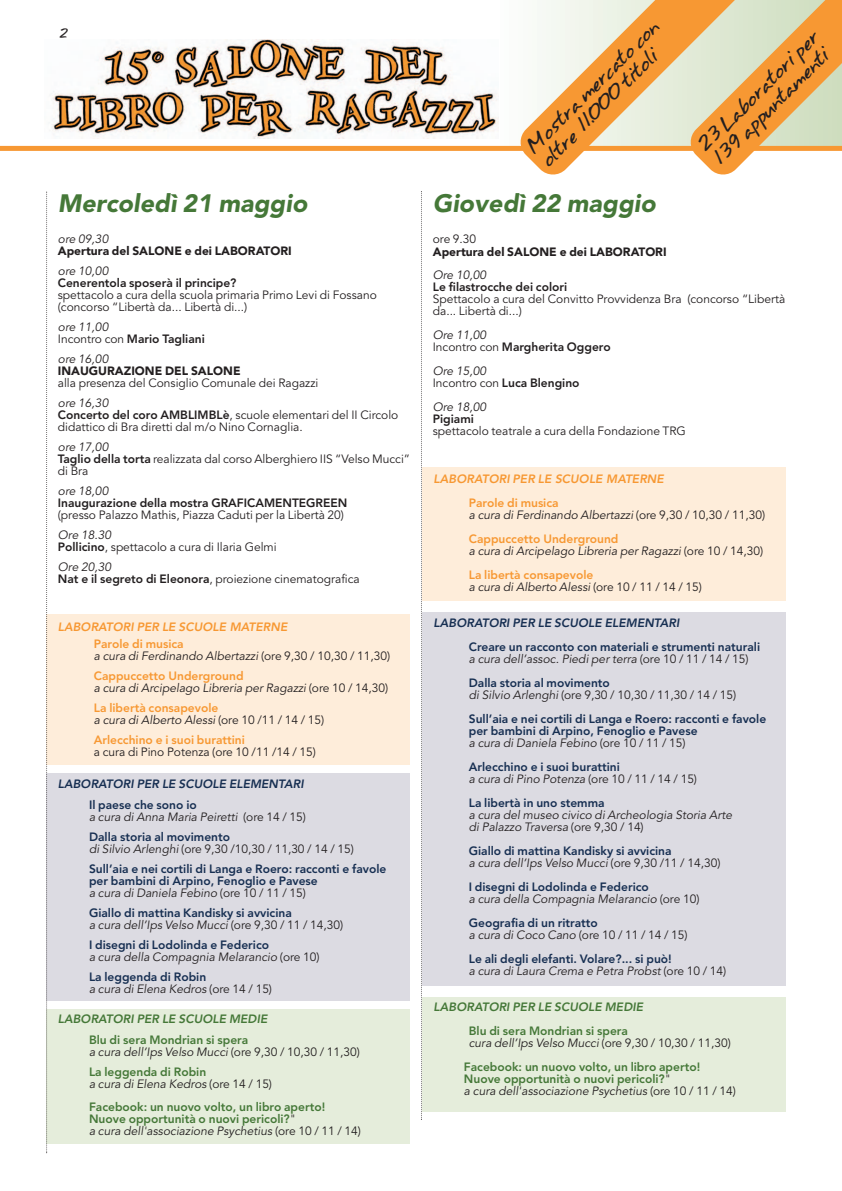
<style>
.page{position:relative;width:842px;height:1191px;background:#fff}
.page>*{position:absolute;margin:0;border:0;box-sizing:border-box;transform-origin:0 0}
.t1{font:900 25px "Avenir";color:#457838}
.t2{font:18px/20px "Annifont";color:#231f20}
.t3{font:12px/12px "Avenir";color:#231f20}
.t4{font:800 12px/12px "Avenir";color:#172f52}
.t5{font:800 12px/12px "Avenir";color:#457838}
.t6{font:800 12px/17px "Avenir";color:#f79833}
.t7{font:800 12px "Avenir";color:#231f20}
.t8{font:900 12px "Avenir";color:#231f20}
.t9{font:12px "Annifont";color:#231f20}
.s1{font-weight:800}
.s2{font-weight:400;color:#231f20}
</style>
<div class="page">
<div style="left:500px;top:0;width:342px;height:148px;background:#fbfcfa"></div>
<div style="left:422px;top:467px;width:363px;height:134px;background:#feedda"></div>
<div style="left:46px;top:614px;width:363px;height:150px;background:#feedda"></div>
<div style="left:46px;top:773px;width:363px;height:228px;background:#dcdbe2"></div>
<div style="left:46px;top:1009px;width:363px;height:135px;background:#e5eddb"></div>
<div style="left:422px;top:612px;width:363px;height:373px;background:#dcdbe2"></div>
<div style="left:422px;top:997px;width:363px;height:114px;background:#e5eddb"></div>
<img style="left:51px;top:40px;width:448px;height:99px">
<svg style="left:421px;top:191px;width:1px;height:928px"></svg>
<svg style="left:46px;top:192px;width:1px;height:961px"></svg>
<div style="left:0;top:146px;width:842px;height:5px;background:#f79833"></div>
<svg style="left:519px;top:0;width:323px;height:175px"></svg>
<p class="t9" style="left:58px;top:30px;width:12px">2</p>
<h2 class="t2" style="left:526px;top:146px;width:180px;rotate:-45deg">Mostra mercato con oltre 11.000 titoli</h2>
<h2 class="t2" style="left:696px;top:146px;width:166px;rotate:-45deg">23 Laboratori per<br>139 appuntamenti</h2>
<h1 class="t1" style="left:58px;top:193px;width:254px">Mercoledì 21 maggio</h1>
<p class="t3" style="left:58px;top:234px;width:54px">ore 09,30</p>
<p class="t8" style="left:58px;top:246px;width:235px">Apertura del SALONE e dei LABORATORI</p>
<p class="t3" style="left:58px;top:266px;width:54px">ore 10,00</p>
<p class="t7" style="left:58px;top:278px;width:180px">Cenerentola sposerà il principe?</p>
<p class="t3" style="left:58px;top:290px;width:320px">spettacolo a cura della scuola primaria Primo Levi di Fossano (concorso “Libertà da... Libertà di...)</p>
<p class="t3" style="left:58px;top:322px;width:148px">ore 11,00<br>Incontro con <span class="s1">Mario Tagliani</span></p>
<p class="t3" style="left:58px;top:354px;width:54px">ore 16,00</p>
<p class="t8" style="left:58px;top:366px;width:184px">INAUGURAZIONE DEL SALONE</p>
<p class="t3" style="left:58px;top:374px;width:262px;line-height:20px">alla presenza del Consiglio Comunale dei Ragazzi ore 16,30</p>
<p class="t3" style="left:58px;top:410px;width:342px"><span class="s1">Concerto del coro AMBLIMBLè</span>, scuole elementari del II Circolo didattico di Bra diretti dal m/o Nino Cornaglia.</p>
<p class="t3" style="left:58px;top:442px;width:354px">ore 17,00<br><span class="s1">Taglio della torta</span> realizzata dal corso Alberghiero IIS “Velso Mucci” di Bra</p>
<p class="t3" style="left:58px;top:486px;width:54px">ore 18,00</p>
<p class="t7" style="left:58px;top:498px;width:291px">Inaugurazione della mostra GRAFICAMENTEGREEN</p>
<p class="t3" style="left:58px;top:506px;width:288px;line-height:20px">(presso Palazzo Mathis, Piazza Caduti per la Libertà 20)<br>Ore 18.30</p>
<p class="t3" style="left:58px;top:538px;width:220px;line-height:20px"><span class="s1">Pollicino</span>, spettacolo a cura di Ilaria Gelmi<br>Ore 20,30</p>
<p class="t3" style="left:58px;top:574px;width:303px"><span class="s1">Nat e il segreto di Eleonora</span>, proiezione cinematografica</p>
<p class="t6" style="left:94px;top:619px;width:197px;text-indent:-36px">LABORATORI PER LE SCUOLE MATERNE<br>Parole di musica</p>
<p class="t3" style="left:94px;top:651px;width:298px">a cura di Ferdinando Albertazzi (ore 9,30 / 10,30 / 11,30)</p>
<p class="t6" style="left:94px;top:668px;width:151px">Cappuccetto Underground</p>
<p class="t3" style="left:94px;top:683px;width:296px">a cura di Arcipelago Libreria per Ragazzi (ore 10 / 14,30)</p>
<p class="t6" style="left:94px;top:700px;width:126px">La libertà consapevole</p>
<p class="t3" style="left:94px;top:715px;width:232px">a cura di Alberto Alessi (ore 10 /11 / 14 / 15)</p>
<p class="t6" style="left:94px;top:732px;width:153px">Arlecchino e i suoi burattini</p>
<p class="t3" style="left:94px;top:747px;width:224px">a cura di Pino Potenza (ore 10 /11 /14 / 15)</p>
<p class="t4" style="left:89px;top:774px;width:218px;line-height:21px;text-indent:-31px">LABORATORI PER LE SCUOLE ELEMENTARI<br>Il paese che sono io</p>
<p class="t3" style="left:89px;top:812px;width:218px">a cura di Anna Maria Peiretti (ore 14 / 15)</p>
<p class="t4" style="left:89px;top:832px;width:143px">Dalla storia al movimento</p>
<p class="t3" style="left:89px;top:844px;width:266px">di Silvio Arlenghi(ore 9,30 /10,30 / 11,30 / 14 / 15)</p>
<p class="t4" style="left:89px;top:864px;width:299px">Sull’aia e nei cortili di Langa e Roero: racconti e favole per bambini di Arpino, Fenoglio e Pavese</p>
<p class="t3" style="left:89px;top:888px;width:218px">a cura di Daniela Febino (ore 10 / 11 / 15)</p>
<p class="t4" style="left:89px;top:908px;width:204px">Giallo di mattina Kandisky si avvicina</p>
<p class="t3" style="left:89px;top:920px;width:256px">a cura dell’Ips Velso Mucci (ore 9,30 / 11 / 14,30)</p>
<p class="t4" style="left:89px;top:940px;width:182px">I disegni di Lodolinda e Federico</p>
<p class="t3" style="left:89px;top:952px;width:232px">a cura della Compagnia Melarancio (ore 10)</p>
<p class="t4" style="left:89px;top:972px;width:119px">La leggenda di Robin</p>
<p class="t3" style="left:89px;top:984px;width:185px">a cura di Elena Kedros (ore 14 / 15)</p>
<p class="t5" style="left:89px;top:1009px;width:182px;line-height:21px;text-indent:-31px">LABORATORI PER LE SCUOLE MEDIE<br>Blu di sera Mondrian si spera</p>
<p class="t3" style="left:89px;top:1047px;width:272px">a cura dell’Ips Velso Mucci (ore 9,30 / 10,30 / 11,30)</p>
<p class="t5" style="left:89px;top:1067px;width:119px">La leggenda di Robin</p>
<p class="t3" style="left:89px;top:1079px;width:185px">a cura di Elena Kedros (ore 14 / 15)</p>
<p class="t5" style="left:89px;top:1102px;width:273px">Facebook: un nuovo volto, un libro aperto!<br>Nuove opportunità o nuovi pericoli?<span class="s2">"<br>a cura dell'associazione Psychetius (ore 10 / 11 / 14)</span></p>
<h1 class="t1" style="left:433px;top:193px;width:228px">Giovedì 22 maggio</h1>
<p class="t3" style="left:433px;top:234px;width:45px">ore 9.30</p>
<p class="t8" style="left:433px;top:247px;width:235px">Apertura del SALONE e dei LABORATORI</p>
<p class="t3" style="left:433px;top:270px;width:57px">Ore 10,00</p>
<p class="t7" style="left:433px;top:282px;width:136px">Le filastrocche dei colori</p>
<p class="t3" style="left:433px;top:294px;width:354px">Spettacolo a cura del Convitto Provvidenza Bra (concorso “Libertà da... Libertà di...)</p>
<p class="t3" style="left:433px;top:330px;width:179px">Ore 11,00<br>Incontro con <span class="s1">Margherita Oggero</span></p>
<p class="t3" style="left:433px;top:366px;width:148px">Ore 15,00<br>Incontro con <span class="s1">Luca Blengino</span></p>
<p class="t3" style="left:433px;top:402px;width:57px">Ore 18,00</p>
<p class="t7" style="left:433px;top:414px;width:43px">Pigiami</p>
<p class="t3" style="left:433px;top:426px;width:255px">spettacolo teatrale a cura della Fondazione TRG</p>
<p class="t6" style="left:469px;top:468px;width:198px;line-height:24px;text-indent:-35px">LABORATORI PER LE SCUOLE MATERNE<br>Parole di musica</p>
<p class="t3" style="left:469px;top:510px;width:298px">a cura di Ferdinando Albertazzi (ore 9,30 / 10,30 / 11,30)</p>
<p class="t6" style="left:469px;top:531px;width:151px">Cappuccetto Underground</p>
<p class="t3" style="left:469px;top:546px;width:296px">a cura di Arcipelago Libreria per Ragazzi (ore 10 / 14,30)</p>
<p class="t6" style="left:469px;top:567px;width:126px">La libertà consapevole</p>
<p class="t3" style="left:469px;top:582px;width:235px">a cura di Alberto Alessi (ore 10 / 11 / 14 / 15)</p>
<p class="t4" style="left:469px;top:612px;width:293px;line-height:24px;text-indent:-35px">LABORATORI PER LE SCUOLE ELEMENTARI<br>Creare un racconto con materiali e strumenti naturali</p>
<p class="t3" style="left:469px;top:654px;width:281px">a cura dell’assoc. Piedi per terra (ore 10 / 11 / 14 / 15)</p>
<p class="t4" style="left:469px;top:678px;width:143px">Dalla storia al movimento</p>
<p class="t3" style="left:469px;top:690px;width:269px">di Silvio Arlenghi(ore 9,30 / 10,30 / 11,30 / 14 / 15)</p>
<p class="t4" style="left:469px;top:714px;width:299px">Sull’aia e nei cortili di Langa e Roero: racconti e favole per bambini di Arpino, Fenoglio e Pavese</p>
<p class="t3" style="left:469px;top:738px;width:218px">a cura di Daniela Febino (ore 10 / 11 / 15)</p>
<p class="t4" style="left:469px;top:762px;width:153px">Arlecchino e i suoi burattini</p>
<p class="t3" style="left:469px;top:774px;width:230px">a cura di Pino Potenza (ore 10 / 11 / 14 / 15)</p>
<p class="t4" style="left:469px;top:798px;width:137px">La libertà in uno stemma</p>
<p class="t3" style="left:469px;top:810px;width:266px">a cura del museo civico di Archeologia Storia Arte di Palazzo Traversa (ore 9,30 / 14)</p>
<p class="t4" style="left:469px;top:846px;width:204px">Giallo di mattina Kandisky si avvicina</p>
<p class="t3" style="left:469px;top:858px;width:253px">a cura dell’Ips Velso Mucci (ore 9,30 /11 / 14,30)</p>
<p class="t4" style="left:469px;top:882px;width:182px">I disegni di Lodolinda e Federico</p>
<p class="t3" style="left:469px;top:894px;width:232px">a cura della Compagnia Melarancio (ore 10)</p>
<p class="t4" style="left:469px;top:918px;width:131px">Geografia di un ritratto</p>
<p class="t3" style="left:469px;top:930px;width:220px">a cura di Coco Cano (ore 10 / 11 / 14 / 15)</p>
<p class="t4" style="left:469px;top:954px;width:205px">Le ali degli elefanti. Volare?... si può!</p>
<p class="t3" style="left:469px;top:966px;width:259px">a cura di Laura Crema e Petra Probst (ore 10 / 14)</p>
<p class="t5" style="left:469px;top:996px;width:178px;line-height:24px;text-indent:-35px">LABORATORI PER LE SCUOLE MEDIE<br>Blu di sera Mondrian si spera</p>
<p class="t3" style="left:469px;top:1038px;width:263px">cura dell’Ips Velso Mucci (ore 9,30 / 10,30 / 11,30)</p>
<p class="t5" style="left:464px;top:1062px;width:273px">Facebook: un nuovo volto, un libro aperto!<br>Nuove opportunità o nuovi pericoli?<span class="s2">"<br>a cura dell'associazione Psychetius (ore 10 / 11 / 14)</span></p>
</div>
